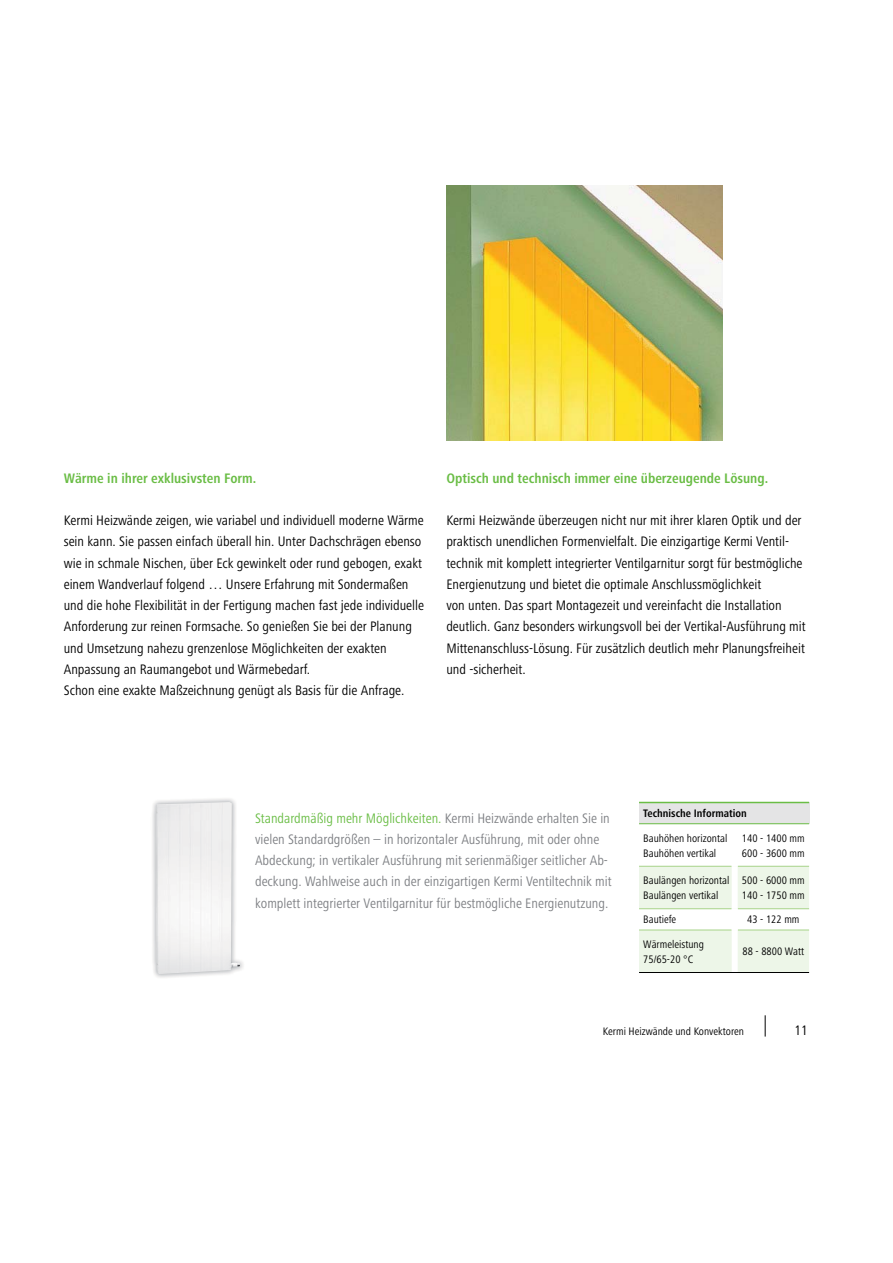
<style>
.page{position:relative;width:893px;height:1263px;background:#fff}
.page>*{position:absolute;margin:0;border:0;box-sizing:border-box;transform-origin:0 0}
.t1{font:condensed 14.25px/21.3px "Frutiger Next LTW1 G";color:#000}
.t2{font:condensed 14.25px/21.3px "Frutiger Next LTW1 G";color:#7e8084}
.t3{font:700 condensed 14.25px "Frutiger Next LTW1 G";color:#6abd45}
.t4{font:condensed 11.25px/14.9px "Frutiger Next LTW1 G";color:#000}
.t5{font:700 condensed 11.25px "Frutiger Next LTW1 G";color:#000}
.s1{color:#6abd45}
</style>
<div class="page">
<svg style="left:765px;top:1015px;width:1px;height:22px"></svg>
<img style="left:446px;top:185px;width:277px;height:255px">
<div style="left:639px;top:803px;width:170px;height:21px;background:#e4e4e5"></div>
<svg style="left:639px;top:867px;width:170px;height:105px"></svg>
<hr style="left:639px;top:802px;width:170px;height:1px;background:#6abd45">
<hr style="left:639px;top:866px;width:93px;height:1px;background:#a7d388">
<hr style="left:738px;top:866px;width:71px;height:1px;background:#a7d388">
<hr style="left:639px;top:908px;width:93px;height:1px;background:#a7d388">
<hr style="left:738px;top:908px;width:71px;height:1px;background:#a7d388">
<hr style="left:639px;top:930px;width:93px;height:1px;background:#a7d388">
<hr style="left:738px;top:930px;width:71px;height:1px;background:#a7d388">
<div style="left:732px;top:866px;width:6px;height:43px;background:#fff"></div>
<div style="left:732px;top:909px;width:6px;height:21px;background:#fff"></div>
<div style="left:732px;top:930px;width:6px;height:42px;background:#fff"></div>
<hr style="left:639px;top:972px;width:170px;height:1px;background:#000">
<hr style="left:639px;top:824px;width:170px;height:1px;background:#6abd45">
<img style="left:152px;top:798px;width:91px;height:180px">
<img style="left:156px;top:802px;width:84px;height:172px">
<p class="t3" style="left:64px;top:472px;width:194px">Wärme in ihrer exklusivsten Form.</p>
<p class="t1" style="left:64px;top:511px;width:362px">Kermi Heizwände zeigen, wie variabel und individuell moderne Wärme sein kann. Sie passen einfach überall hin. Unter Dachschrägen ebenso wie in schmale Nischen, über Eck gewinkelt oder rund gebogen, exakt einem Wandverlauf folgend … Unsere Erfahrung mit Sondermaßen und die hohe Flexibilität in der Fertigung machen fast jede individuelle Anforderung zur reinen Formsache. So genießen Sie bei der Planung und Umsetzung nahezu grenzenlose Möglichkeiten der exakten Anpassung an Raumangebot und Wärmebedarf.<br>Schon eine exakte Maßzeichnung genügt als Basis für die Anfrage.</p>
<p class="t3" style="left:446px;top:472px;width:323px">Optisch und technisch immer eine überzeugende Lösung.</p>
<p class="t1" style="left:446px;top:511px;width:361px">Kermi Heizwände überzeugen nicht nur mit ihrer klaren Optik und der praktisch unendlichen Formenvielfalt. Die einzigartige Kermi Ventil&shy;technik mit komplett integrierter Ventilgarnitur sorgt für bestmögliche Energienutzung und bietet die optimale Anschlussmöglichkeit<br>von unten. Das spart Montagezeit und vereinfacht die Installation deutlich. Ganz besonders wirkungsvoll bei der Vertikal-Ausführung mit Mittenanschluss-Lösung. Für zusätzlich deutlich mehr Planungsfreiheit und -sicherheit.</p>
<p class="t2" style="left:255px;top:808px;width:358px"><span class="s1">Standardmäßig mehr Möglichkeiten.</span> Kermi Heizwände erhalten Sie in vielen Standardgrößen – in horizontaler Ausführung, mit oder ohne Abdeckung; in vertikaler Ausführung mit serienmäßiger seitlicher Ab&shy;deckung. Wahlweise auch in der einzigartigen Kermi Ventiltechnik mit komplett integrierter Ventilgarnitur für bestmögliche Energienutzung.</p>
<p class="t5" style="left:643px;top:809px;width:105px">Technische Information</p>
<p class="t4" style="left:643px;top:831px;width:86px">Bauhöhen horizontal<br>Bauhöhen vertikal</p>
<p class="t4" style="left:742px;top:831px;width:64px">140 - 1400 mm<br>600 - 3600 mm</p>
<p class="t4" style="left:643px;top:874px;width:88px">Baulängen horizontal<br>Baulängen vertikal</p>
<p class="t4" style="left:742px;top:874px;width:64px">500 - 6000 mm<br>140 - 1750 mm</p>
<p class="t4" style="left:643px;top:913px;width:34px">Bautiefe</p>
<p class="t4" style="left:747px;top:913px;width:54px">43 - 122 mm</p>
<p class="t4" style="left:643px;top:938px;width:62px">Wärmeleistung<br>75/65-20 °C</p>
<p class="t4" style="left:742px;top:945px;width:63px">88 - 8800 Watt</p>
<p class="t4" style="left:603px;top:1025px;width:142px">Kermi Heizwände und Konvektoren</p>
<p class="t1" style="left:794px;top:1021px;width:15px">11</p>
</div>
